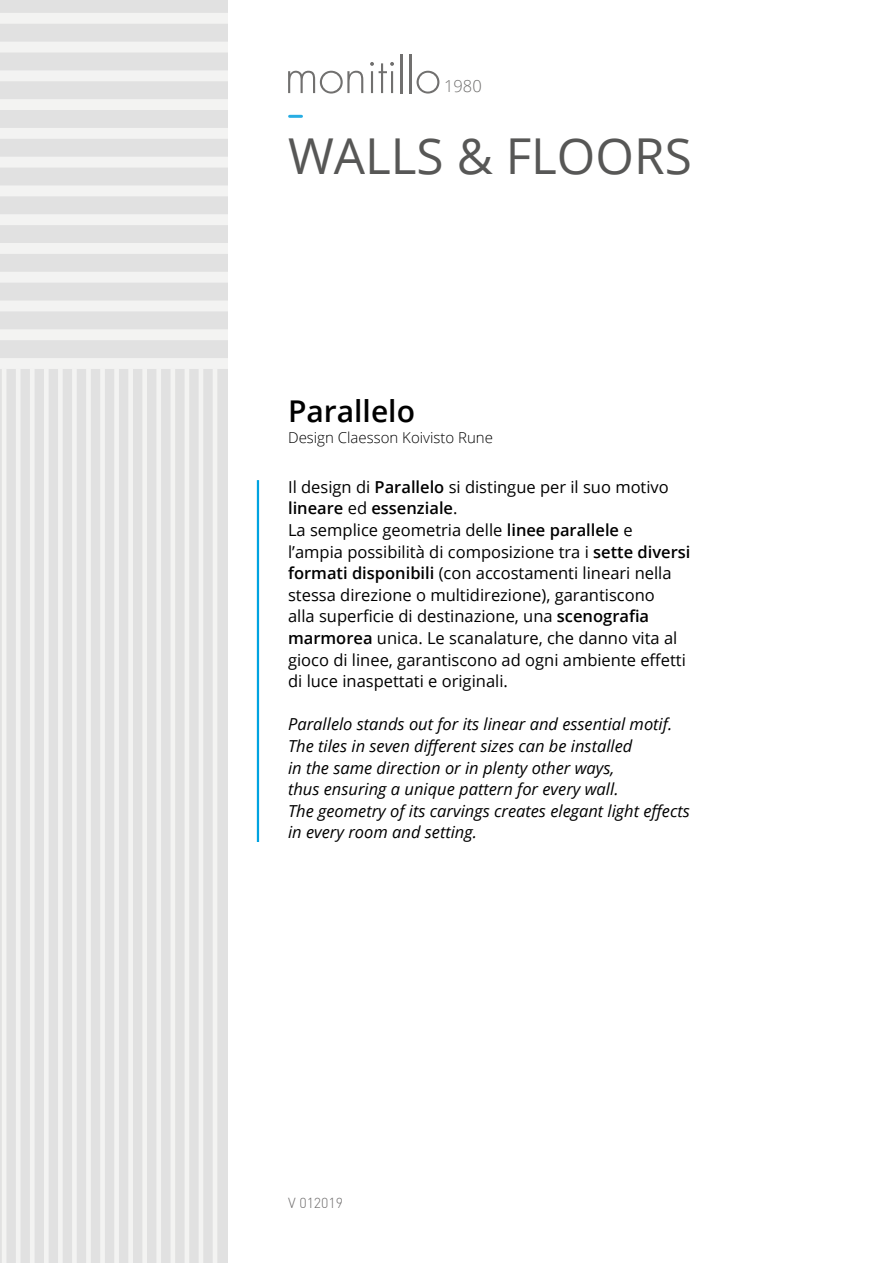
<style>
.page{position:relative;width:893px;height:1263px;background:#fff}
.page>*{position:absolute;margin:0;border:0;box-sizing:border-box;transform-origin:0 0}
.t1{font:49.5px "Open Sans";color:#575756}
.t2{font:600 30px "Open Sans";color:#000}
.t3{font:16.5px/21.6px "Open Sans";color:#000}
.t4{font:italic 16.5px/21.6px "Open Sans";color:#000}
.t5{font:300 16.5px "Open Sans";color:#71706f}
.t6{font:300 15px "Open Sans";color:#000}
.t7{font:300 14.25px "DIN";color:#716f6f}
.s1{font-weight:600}
</style>
<div class="page">
<div style="left:0;top:0;width:228px;height:1263px;background:#e1e1e1"></div>
<div style="left:0;top:13px;width:228px;height:11px;background:#f3f3f2"></div>
<div style="left:0;top:42px;width:228px;height:11px;background:#f3f3f2"></div>
<div style="left:0;top:70px;width:228px;height:11px;background:#f3f3f2"></div>
<div style="left:0;top:99px;width:228px;height:11px;background:#f3f3f2"></div>
<div style="left:0;top:128px;width:228px;height:11px;background:#f3f3f2"></div>
<div style="left:0;top:157px;width:228px;height:11px;background:#f3f3f2"></div>
<div style="left:0;top:185px;width:228px;height:11px;background:#f3f3f2"></div>
<div style="left:0;top:214px;width:228px;height:11px;background:#f3f3f2"></div>
<div style="left:0;top:243px;width:228px;height:11px;background:#f3f3f2"></div>
<div style="left:0;top:272px;width:228px;height:11px;background:#f3f3f2"></div>
<div style="left:0;top:300px;width:228px;height:11px;background:#f3f3f2"></div>
<div style="left:0;top:329px;width:228px;height:11px;background:#f3f3f2"></div>
<div style="left:0;top:358px;width:228px;height:11px;background:#f3f3f2"></div>
<hr style="left:2px;top:369px;width:4px;height:894px;background:#f3f3f2">
<div style="left:16px;top:369px;width:5px;height:894px;background:#f3f3f2"></div>
<div style="left:30px;top:369px;width:5px;height:894px;background:#f3f3f2"></div>
<div style="left:44px;top:369px;width:5px;height:894px;background:#f3f3f2"></div>
<div style="left:58px;top:369px;width:5px;height:894px;background:#f3f3f2"></div>
<div style="left:72px;top:369px;width:5px;height:894px;background:#f3f3f2"></div>
<div style="left:86px;top:369px;width:5px;height:894px;background:#f3f3f2"></div>
<div style="left:100px;top:369px;width:5px;height:894px;background:#f3f3f2"></div>
<div style="left:114px;top:369px;width:5px;height:894px;background:#f3f3f2"></div>
<div style="left:128px;top:369px;width:5px;height:894px;background:#f3f3f2"></div>
<div style="left:142px;top:369px;width:5px;height:894px;background:#f3f3f2"></div>
<div style="left:156px;top:369px;width:5px;height:894px;background:#f3f3f2"></div>
<div style="left:170px;top:369px;width:5px;height:894px;background:#f3f3f2"></div>
<hr style="left:185px;top:369px;width:4px;height:894px;background:#f3f3f2">
<hr style="left:199px;top:369px;width:4px;height:894px;background:#f3f3f2">
<hr style="left:213px;top:369px;width:4px;height:894px;background:#f3f3f2">
<hr style="left:257px;top:480px;width:2px;height:362px;background:#00a3e1">
<svg style="left:290px;top:115px;width:11px;height:3px"></svg>
<svg style="left:288px;top:71px;width:75px;height:23px"></svg>
<svg style="left:370px;top:62px;width:24px;height:31px"></svg>
<hr style="left:401px;top:54px;width:2px;height:39px;background:#71706f">
<hr style="left:410px;top:54px;width:2px;height:39px;background:#71706f">
<svg style="left:417px;top:71px;width:22px;height:23px"></svg>
<p class="t5" style="left:444px;top:79px;width:39px">1980</p>
<h1 class="t1" style="left:288px;top:136px;width:405px">WALLS &amp; FLOORS</h1>
<h2 class="t2" style="left:288px;top:399px;width:128px">Parallelo</h2>
<p class="t6" style="left:288px;top:432px;width:206px">Design Claesson Koivisto Rune</p>
<p class="t3" style="left:288px;top:478px;width:404px">Il design di <span class="s1">Parallelo</span> si distingue per il suo motivo <span class="s1">lineare</span> ed <span class="s1">essenziale</span>.<br>La semplice geometria delle <span class="s1">linee parallele</span> e l’ampia possibilità di composizione tra i <span class="s1">sette diversi formati disponibili</span> (con accostamenti lineari nella stessa direzione o multidirezione), garantiscono<br>alla superficie di destinazione, una <span class="s1">scenografia marmorea</span> unica. Le scanalature, che danno vita al gioco di linee, garantiscono ad ogni ambiente effetti di luce inaspettati e originali.</p>
<p class="t4" style="left:288px;top:713px;width:403px">Parallelo stands out for its linear and essential motif.<br>The tiles in seven different sizes can be installed<br>in the same direction or in plenty other ways,<br>thus ensuring a unique pattern for every wall.<br>The geometry of its carvings creates elegant light effects in every room and setting.</p>
<p class="t7" style="left:288px;top:1197px;width:57px">V 012019</p>
</div>
